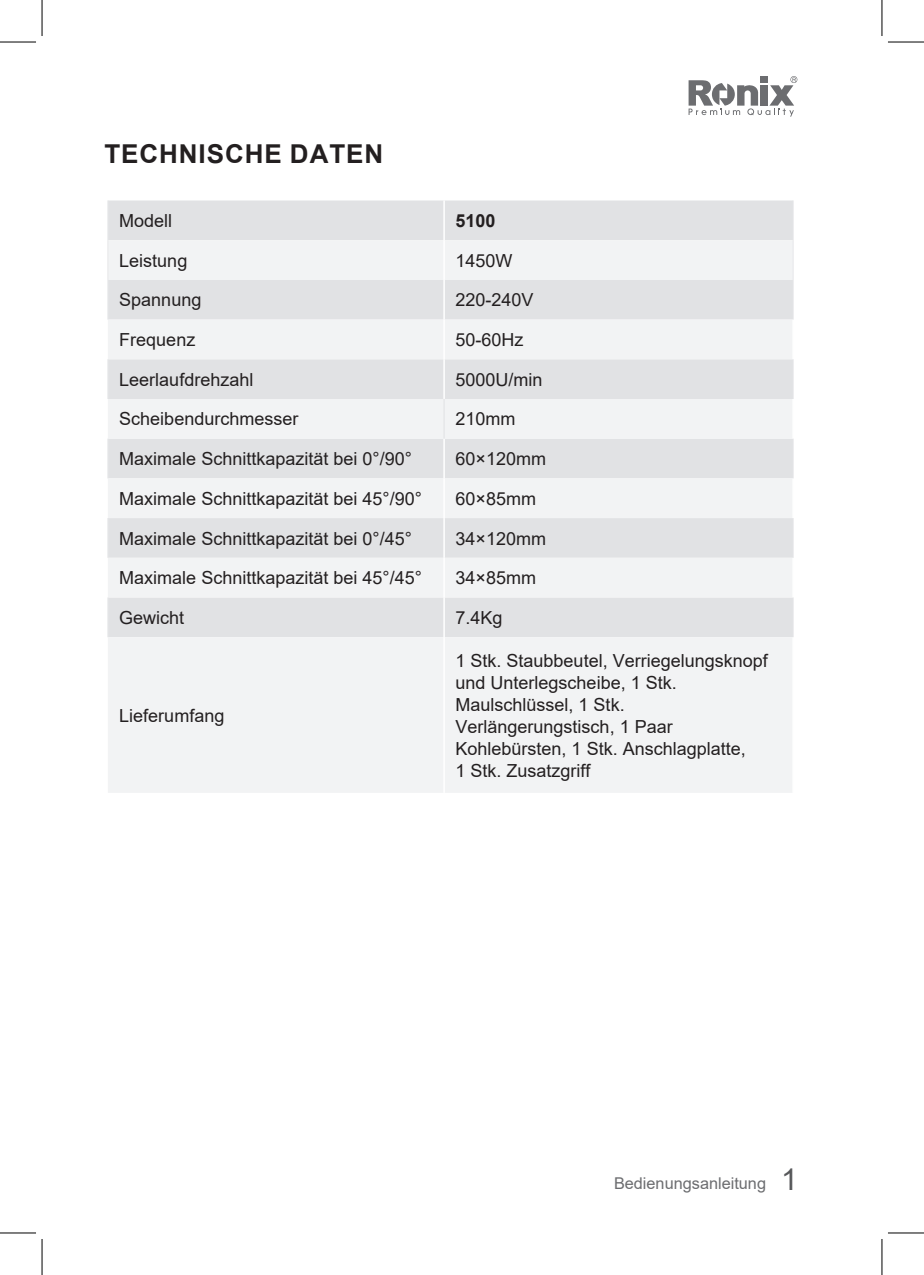
<style>
.page{position:relative;width:924px;height:1275px;background:#fff}
.page>*{position:absolute;margin:0;border:0;box-sizing:border-box;transform-origin:0 0}
.t1{font:700 26px "Arial";letter-spacing:.035em;color:#231f20}
.t2{font:18px/22px "Arial";color:#231f20}
.t3{font:700 18px "Arial";color:#231f20}
.t4{font:16.2px "Arial";color:#6c6d70}
.s1{font-size:30.6px;color:#fff}
.s2{font-size:30px;color:#57585a}
</style>
<div class="page">
<svg style="left:688px;top:76px;width:109px;height:41px"></svg>
<div style="left:760px;top:76px;width:7px;height:7px;background:#6c6d70"></div>
<div style="left:108px;top:200px;width:684px;height:40px;background:#e1e2e4"></div>
<svg style="left:108px;top:240px;width:684px;height:553px;fill:#f2f3f4"></svg>
<hr style="left:107px;top:200px;width:1px;height:40px;background:#e6e7e9">
<hr style="left:792px;top:200px;width:1px;height:40px;background:#e6e7e9">
<hr style="left:107px;top:240px;width:1px;height:40px;background:#e6e7e9">
<hr style="left:792px;top:240px;width:1px;height:40px;background:#e6e7e9">
<hr style="left:107px;top:280px;width:1px;height:39px;background:#e6e7e9">
<hr style="left:792px;top:280px;width:1px;height:39px;background:#e6e7e9">
<hr style="left:107px;top:359px;width:1px;height:40px;background:#e6e7e9">
<hr style="left:792px;top:359px;width:1px;height:40px;background:#e6e7e9">
<hr style="left:107px;top:439px;width:1px;height:39px;background:#e6e7e9">
<hr style="left:792px;top:439px;width:1px;height:39px;background:#e6e7e9">
<hr style="left:107px;top:518px;width:1px;height:40px;background:#e6e7e9">
<hr style="left:792px;top:518px;width:1px;height:40px;background:#e6e7e9">
<hr style="left:107px;top:597px;width:1px;height:40px;background:#e6e7e9">
<hr style="left:792px;top:597px;width:1px;height:40px;background:#e6e7e9">
<hr style="left:443px;top:200px;width:1px;height:40px;background:#fff">
<hr style="left:443px;top:240px;width:1px;height:40px;background:#fff">
<hr style="left:443px;top:280px;width:1px;height:39px;background:#fff">
<hr style="left:443px;top:319px;width:1px;height:40px;background:#fff">
<hr style="left:443px;top:359px;width:1px;height:40px;background:#fff">
<hr style="left:443px;top:439px;width:1px;height:39px;background:#fff">
<hr style="left:443px;top:478px;width:1px;height:40px;background:#fff">
<hr style="left:443px;top:518px;width:1px;height:40px;background:#fff">
<hr style="left:443px;top:558px;width:1px;height:39px;background:#fff">
<hr style="left:443px;top:597px;width:1px;height:40px;background:#fff">
<hr style="left:443px;top:637px;width:1px;height:156px;background:#fff">
<hr style="left:443px;top:399px;width:1px;height:40px;background:#e6e7e9">
<hr style="left:0;top:42px;width:36px;height:1px;background:#000">
<hr style="left:887px;top:42px;width:36px;height:1px;background:#000">
<hr style="left:0;top:1232px;width:36px;height:1px;background:#000">
<hr style="left:887px;top:1232px;width:36px;height:1px;background:#000">
<hr style="left:42px;top:0;width:1px;height:36px;background:#000">
<hr style="left:42px;top:1239px;width:1px;height:36px;background:#000">
<hr style="left:881px;top:0;width:1px;height:36px;background:#000">
<hr style="left:881px;top:1239px;width:1px;height:36px;background:#000">
<h1 class="t1" style="left:104px;top:136px;width:280px">TECHNISCHE DATEN</h1>
<p class="t2" style="left:119px;top:209px;width:55px">Modell</p>
<p class="t3" style="left:455px;top:208px;width:42px">5100</p>
<p class="t2" style="left:119px;top:249px;width:70px">Leistung</p>
<p class="t2" style="left:455px;top:249px;width:59px">1450W</p>
<p class="t2" style="left:119px;top:289px;width:84px">Spannung</p>
<p class="t2" style="left:455px;top:289px;width:80px">220-240V</p>
<p class="t2" style="left:119px;top:328px;width:78px">Frequenz</p>
<p class="t2" style="left:455px;top:328px;width:70px">50-60Hz</p>
<p class="t2" style="left:119px;top:368px;width:136px">Leerlaufdrehzahl</p>
<p class="t2" style="left:455px;top:368px;width:89px">5000U/min</p>
<p class="t2" style="left:119px;top:408px;width:181px">Scheibendurchmesser</p>
<p class="t2" style="left:455px;top:408px;width:62px">210mm</p>
<p class="t2" style="left:119px;top:448px;width:294px">Maximale Schnittkapazität bei 0°/90°</p>
<p class="t2" style="left:455px;top:448px;width:92px">60×120mm</p>
<p class="t2" style="left:119px;top:487px;width:304px">Maximale Schnittkapazität bei 45°/90°</p>
<p class="t2" style="left:455px;top:487px;width:82px">60×85mm</p>
<p class="t2" style="left:119px;top:527px;width:294px">Maximale Schnittkapazität bei 0°/45°</p>
<p class="t2" style="left:455px;top:527px;width:92px">34×120mm</p>
<p class="t2" style="left:119px;top:567px;width:304px">Maximale Schnittkapazität bei 45°/45°</p>
<p class="t2" style="left:455px;top:567px;width:82px">34×85mm</p>
<p class="t2" style="left:119px;top:606px;width:67px">Gewicht</p>
<p class="t2" style="left:455px;top:606px;width:49px">7.4Kg</p>
<p class="t2" style="left:119px;top:704px;width:107px">Lieferumfang</p>
<p class="t2" style="left:455px;top:649px;width:314px">1 Stk. Staubbeutel, Verriegelungsknopf und Unterlegscheibe, 1 Stk.<br>Maulschlüssel, 1 Stk.<br>Verlängerungstisch, 1 Paar<br>Kohlebürsten, 1 Stk. Anschlagplatte,<br>1 Stk. Zusatzgriff</p>
<p class="t4" style="left:613px;top:1172px;width:185px">Bedienungsanleitung <span class="s1">|</span><span class="s2">1</span></p>
</div>
